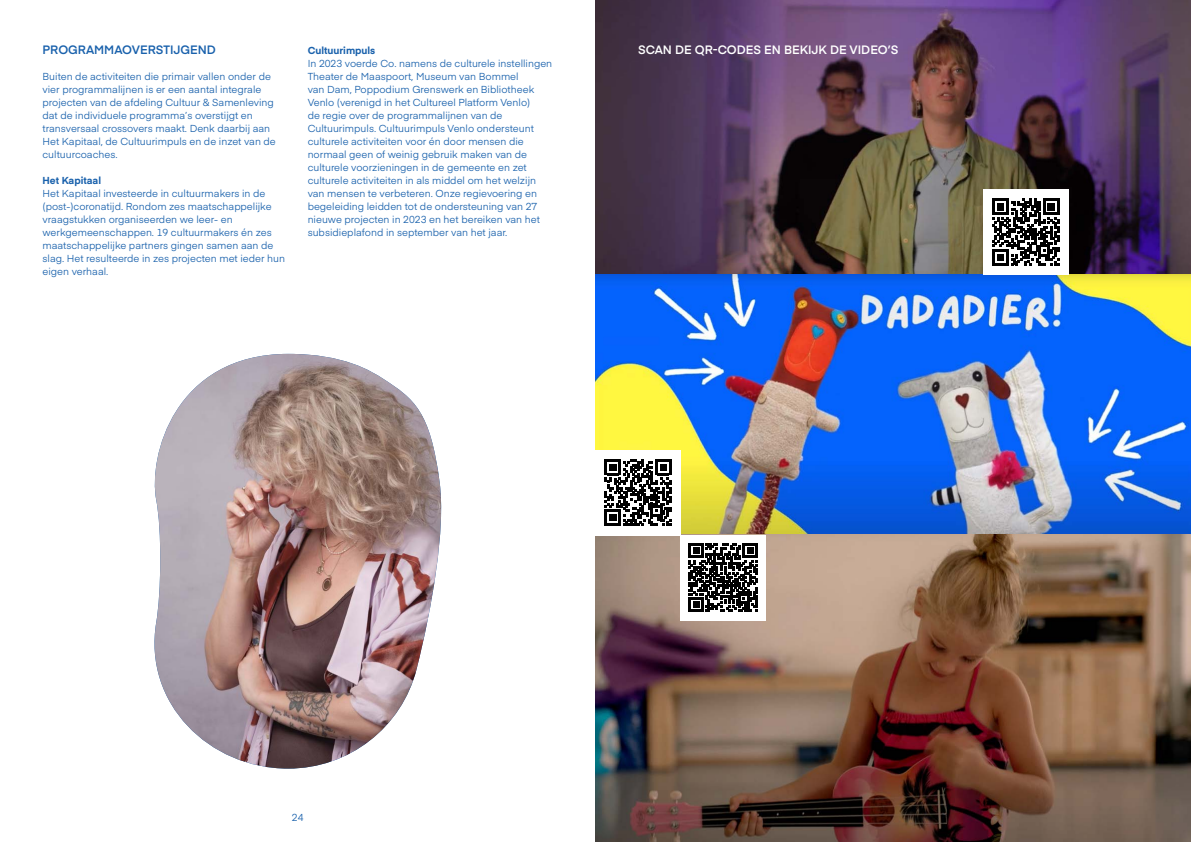
<style>
.page{position:relative;width:1191px;height:842px;background:#fff}
.page>*{position:absolute;margin:0;border:0;box-sizing:border-box;transform-origin:0 0}
.t1{font:600 12px "Eina 01";color:#fff}
.t2{font:600 12px "Eina 01";color:#1961ac}
.t3{font:10px/13px "Eina 01";color:#1961ac}
.t4{font:700 10px "Eina 01";color:#1961ac}
</style>
<div class="page">
<img style="left:154px;top:354px;width:288px;height:415px">
<img style="left:595px;top:0;width:596px;height:275px">
<img style="left:595px;top:275px;width:596px;height:260px">
<img style="left:595px;top:535px;width:596px;height:307px">
<div style="left:595px;top:450px;width:85px;height:85px;background:#fff"></div>
<svg style="left:604px;top:459px;width:67px;height:67px"></svg>
<div style="left:983px;top:189px;width:85px;height:86px;background:#fff"></div>
<svg style="left:992px;top:199px;width:67px;height:66px"></svg>
<div style="left:680px;top:535px;width:85px;height:85px;background:#fff"></div>
<svg style="left:689px;top:543px;width:68px;height:69px"></svg>
<p class="t2" style="left:43px;top:40px;width:175px">PROGRAMMAOVERSTIJGEND</p>
<p class="t3" style="left:43px;top:69px;width:235px">Buiten de activiteiten die primair vallen onder de vier programmalijnen is er een aantal integrale projecten van de afdeling Cultuur &amp; Samenleving dat de individuele programma’s overstijgt en transversaal crossovers maakt. Denk daarbij aan Het Kapitaal, de Cultuurimpuls en de inzet van de cultuurcoaches.</p>
<p class="t4" style="left:43px;top:173px;width:60px">Het Kapitaal</p>
<p class="t3" style="left:43px;top:186px;width:244px">Het Kapitaal investeerde in cultuurmakers in de (post-)coronatijd. Rondom zes maatschappelijke vraagstukken organiseerden we leer- en werkgemeenschappen. 19 cultuurmakers én zes maatschappelijke partners gingen samen aan de slag. Het resulteerde in zes projecten met ieder hun eigen verhaal.</p>
<p class="t4" style="left:308px;top:43px;width:69px">Cultuurimpuls</p>
<p class="t3" style="left:308px;top:56px;width:246px">In 2023 voerde Co. namens de culturele instellingen Theater de Maaspoort, Museum van Bommel<br>van Dam, Poppodium Grenswerk en Bibliotheek Venlo (verenigd in het Cultureel Platform Venlo)<br>de regie over de programmalijnen van de Cultuurimpuls. Cultuurimpuls Venlo ondersteunt culturele activiteiten voor én door mensen die normaal geen of weinig gebruik maken van de culturele voorzieningen in de gemeente en zet culturele activiteiten in als middel om het welzijn van mensen te verbeteren. Onze regievoering en begeleiding leidden tot de ondersteuning van 27 nieuwe projecten in 2023 en het bereiken van het subsidieplafond in september van het jaar.</p>
<p class="t1" style="left:638px;top:40px;width:262px">SCAN DE QR-CODES EN BEKIJK DE VIDEO’S</p>
<p class="t3" style="left:292px;top:810px;width:13px">24</p>
</div>
